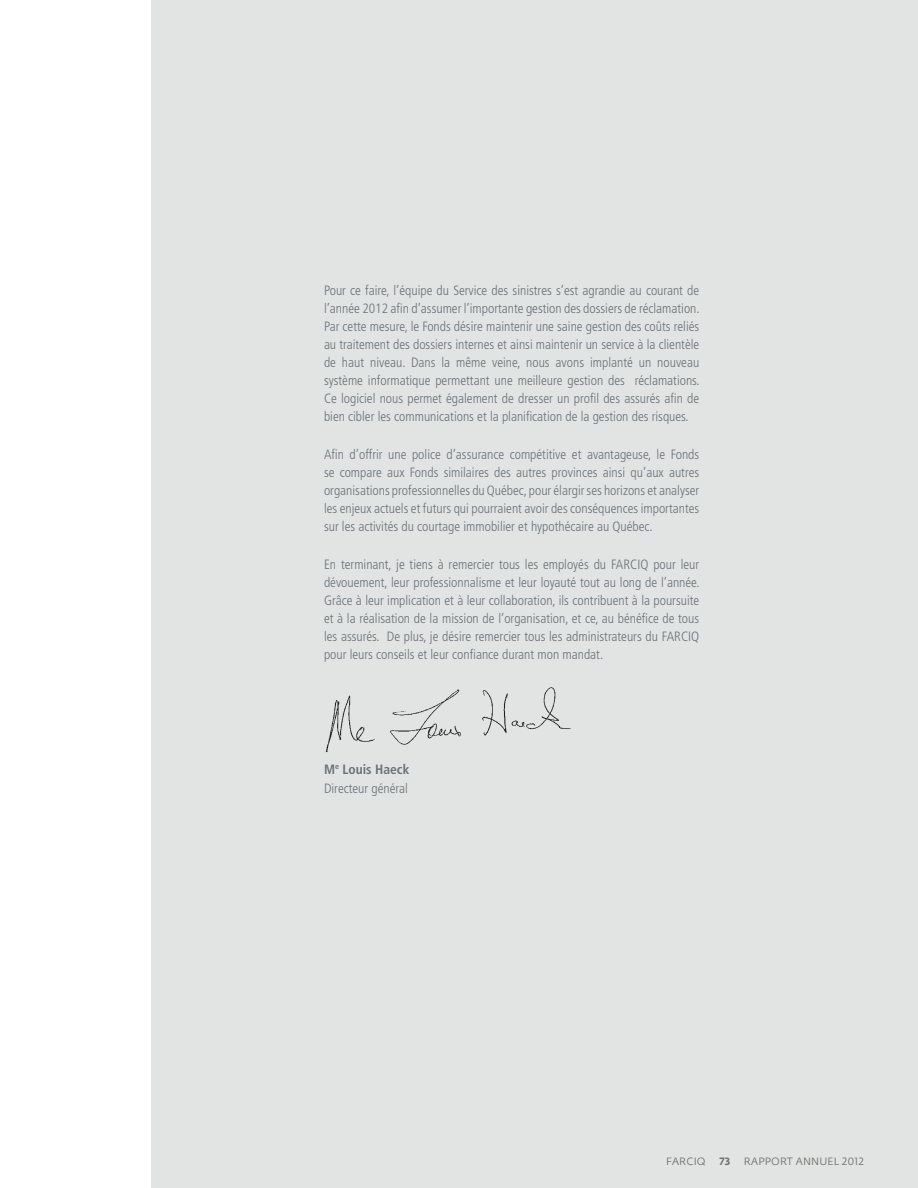
<style>
.page{position:relative;width:918px;height:1188px;background:#fff}
.page>*{position:absolute;margin:0;border:0;box-sizing:border-box;transform-origin:0 0}
.texte_gris{font:300 condensed 13.5px/18px "Frutiger";color:#697379;text-align:justify}
.texte_gris-2{font:700 condensed 13.5px "Frutiger";color:#697379}
.t1{font:10.5px "Fedra Sans Alt Std";letter-spacing:.01em;color:#757372}
.t2{font:700 10.5px "Fedra Sans Alt Std";color:#757372}
</style>
<div class="page">
<div style="left:151px;top:0;width:767px;height:1188px;background:#e2e3e3"></div>
<img style="left:325px;top:687px;width:246px;height:66px">
<p class="texte_gris" style="left:324px;top:282px;width:377px">Pour ce faire, l’équipe du Service des sinistres s’est agrandie au courant de l’année 2012 afin d’assumer l’importante gestion des dossiers de réclamation.<br>Par cette mesure, le Fonds désire maintenir une saine gestion des coûts reliés au traitement des dossiers internes et ainsi maintenir un service à la clientèle de haut niveau. Dans la même veine, nous avons implanté un nouveau système informatique permettant une meilleure gestion des réclamations.<br>Ce logiciel nous permet également de dresser un profil des assurés afin de bien cibler les communications et la planification de la gestion des risques.</p>
<p class="texte_gris" style="left:324px;top:446px;width:377px">Afin d’offrir une police d’assurance compétitive et avantageuse, le Fonds se compare aux Fonds similaires des autres provinces ainsi qu’aux autres organisations professionnelles du Québec, pour élargir ses horizons et analyser les enjeux actuels et futurs qui pourraient avoir des conséquences importantes sur les activités du courtage immobilier et hypothécaire au Québec.</p>
<p class="texte_gris" style="left:324px;top:556px;width:377px">En terminant, je tiens à remercier tous les employés du FARCIQ pour leur dévouement, leur professionnalisme et leur loyauté tout au long de l’année.<br>Grâce à leur implication et à leur collaboration, ils contribuent à la poursuite et à la réalisation de la mission de l’organisation, et ce, au bénéfice de tous les assurés. De plus, je désire remercier tous les administrateurs du FARCIQ pour leurs conseils et leur confiance durant mon mandat.</p>
<p class="texte_gris-2" style="left:324px;top:761px;width:87px">M<sup>e</sup> Louis Haeck</p>
<p class="texte_gris" style="left:324px;top:780px;width:85px">Directeur général</p>
<p class="t1" style="left:666px;top:1155px;width:41px">FARCIQ</p>
<p class="t2" style="left:720px;top:1154px;width:12px">73</p>
<p class="t1" style="left:744px;top:1155px;width:122px">RAPPORT ANNUEL 2012</p>
</div>
